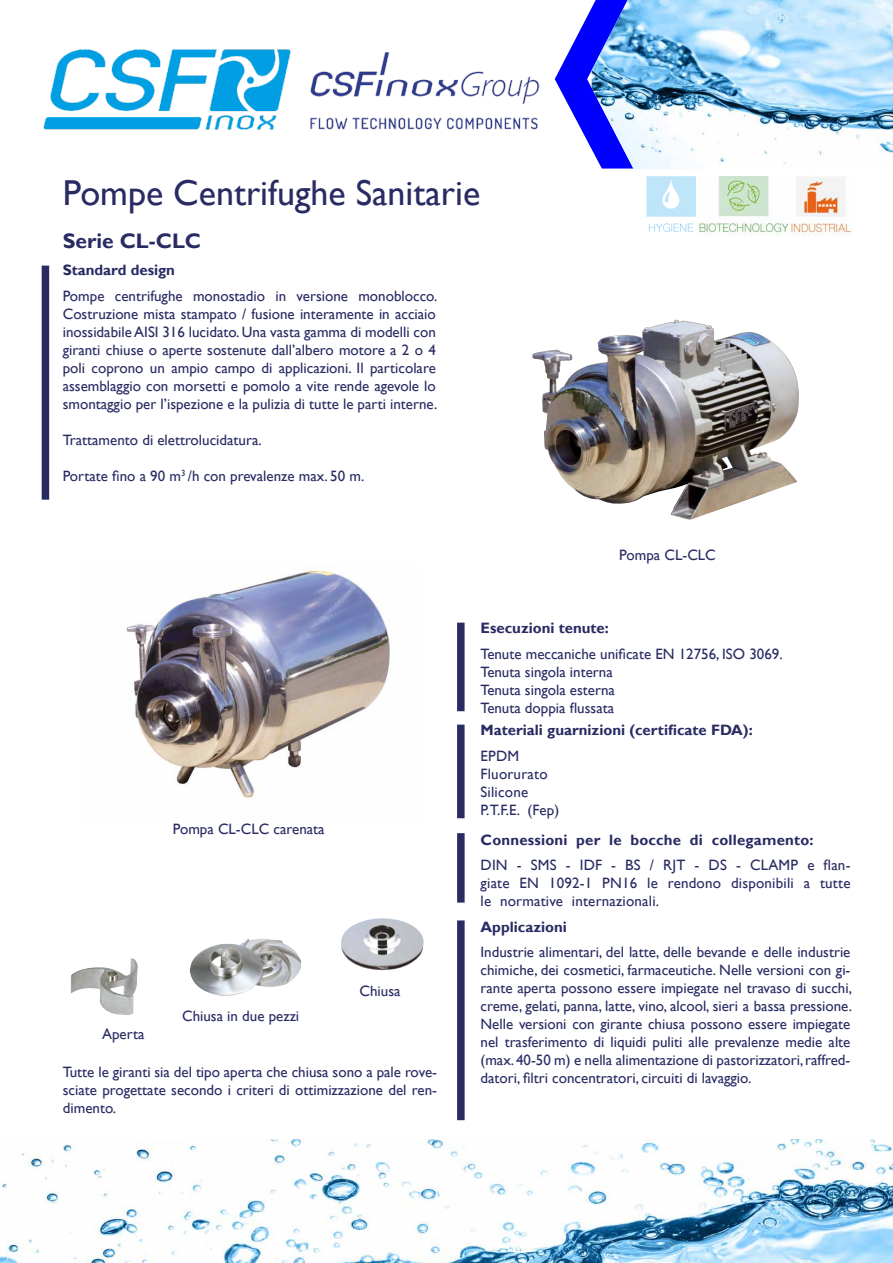
<style>
.page{position:relative;width:893px;height:1263px;background:#fff}
.page>*{position:absolute;margin:0;border:0;box-sizing:border-box;transform-origin:0 0}
.t1{font:36px "Gill Sans";color:#292b63}
.t2{font:700 21px "Gill Sans";color:#292b63}
.t3{font:15px/18px "Gill Sans";color:#292b63;text-align:justify}
.t4{font:700 15px "Gill Sans";color:#292b63}
</style>
<div class="page">
<img style="left:0;top:1139px;width:893px;height:124px">
<div style="left:42px;top:266px;width:7px;height:234px;background:#292b63"></div>
<div style="left:457px;top:623px;width:8px;height:88px;background:#292b63"></div>
<div style="left:457px;top:725px;width:8px;height:93px;background:#292b63"></div>
<div style="left:457px;top:833px;width:8px;height:69px;background:#292b63"></div>
<div style="left:457px;top:920px;width:8px;height:200px;background:#292b63"></div>
<img style="left:71px;top:958px;width:67px;height:57px">
<img style="left:189px;top:939px;width:112px;height:57px">
<img style="left:126px;top:566px;width:264px;height:232px">
<img style="left:532px;top:321px;width:267px;height:199px">
<img style="left:646px;top:176px;width:143px;height:60px">
<img style="left:43px;top:49px;width:248px;height:81px">
<img style="left:310px;top:52px;width:230px;height:78px">
<img style="left:789px;top:177px;width:64px;height:59px">
<svg style="left:554px;top:17px;width:33px;height:123px"></svg>
<img style="left:592px;top:0;width:301px;height:169px">
<img style="left:341px;top:918px;width:83px;height:53px">
<h1 class="t1" style="left:63px;top:178px;width:419px">Pompe Centrifughe Sanitarie</h1>
<h2 class="t2" style="left:63px;top:232px;width:140px">Serie CL-CLC</h2>
<p class="t4" style="left:63px;top:264px;width:114px">Standard design</p>
<p class="t3" style="left:63px;top:288px;width:376px">Pompe centrifughe monostadio in versione monoblocco.<br>Costruzione mista stampato / fusione interamente in acciaio inossidabile AISI 316 lucidato. Una vasta gamma di modelli con giranti chiuse o aperte sostenute dall’albero motore a 2 o 4 poli coprono un ampio campo di applicazioni. Il particolare assemblaggio con morsetti e pomolo a vite rende agevole lo smontaggio per l’ispezione e la pulizia di tutte le parti interne.</p>
<p class="t3" style="left:63px;top:432px;width:201px">Trattamento di elettrolucidatura.</p>
<p class="t3" style="left:63px;top:467px;width:303px">Portate fino a 90 m<sup>3</sup> /h con prevalenze max. 50 m.</p>
<p class="t3" style="left:173px;top:821px;width:153px">Pompa CL-CLC carenata</p>
<p class="t3" style="left:102px;top:1026px;width:44px">Aperta</p>
<p class="t3" style="left:182px;top:1008px;width:119px">Chiusa in due pezzi</p>
<p class="t3" style="left:359px;top:983px;width:43px">Chiusa</p>
<p class="t3" style="left:63px;top:1064px;width:376px">Tutte le giranti sia del tipo aperta che chiusa sono a pale rove&shy;sciate progettate secondo i criteri di ottimizzazione del ren&shy;dimento.</p>
<p class="t3" style="left:619px;top:547px;width:98px">Pompa CL-CLC</p>
<p class="t4" style="left:481px;top:622px;width:130px">Esecuzioni tenute:</p>
<p class="t3" style="left:481px;top:645px;width:304px;text-align:left">Tenute meccaniche unificate EN 12756, ISO 3069.<br>Tenuta singola interna<br>Tenuta singola esterna<br>Tenuta doppia flussata</p>
<p class="t4" style="left:481px;top:721px;width:274px">Materiali guarnizioni (certificate FDA):</p>
<p class="t3" style="left:481px;top:747px;width:80px;text-align:left">EPDM<br>Fluorurato<br>Silicone<br>P.T.F.E. (Fep)</p>
<p class="t4" style="left:481px;top:833px;width:335px">Connessioni per le bocche di collegamento:</p>
<p class="t3" style="left:481px;top:856px;width:371px">DIN - SMS - IDF - BS / RJT - DS - CLAMP e flan&shy;giate EN 1092-1 PN16 le rendono disponibili a tutte le normative internazionali.</p>
<p class="t4" style="left:481px;top:917px;width:88px">Applicazioni</p>
<p class="t3" style="left:481px;top:943px;width:373px">Industrie alimentari, del latte, delle bevande e delle industrie chimiche, dei cosmetici, farmaceutiche. Nelle versioni con gi&shy;rante aperta possono essere impiegate nel travaso di succhi, creme, gelati, panna, latte, vino, alcool, sieri a bassa pressione.<br>Nelle versioni con girante chiusa possono essere impiegate nel trasferimento di liquidi puliti alle prevalenze medie alte (max. 40-50 m) e nella alimentazione di pastorizzatori, raffred&shy;datori, filtri concentratori, circuiti di lavaggio.</p>
</div>
